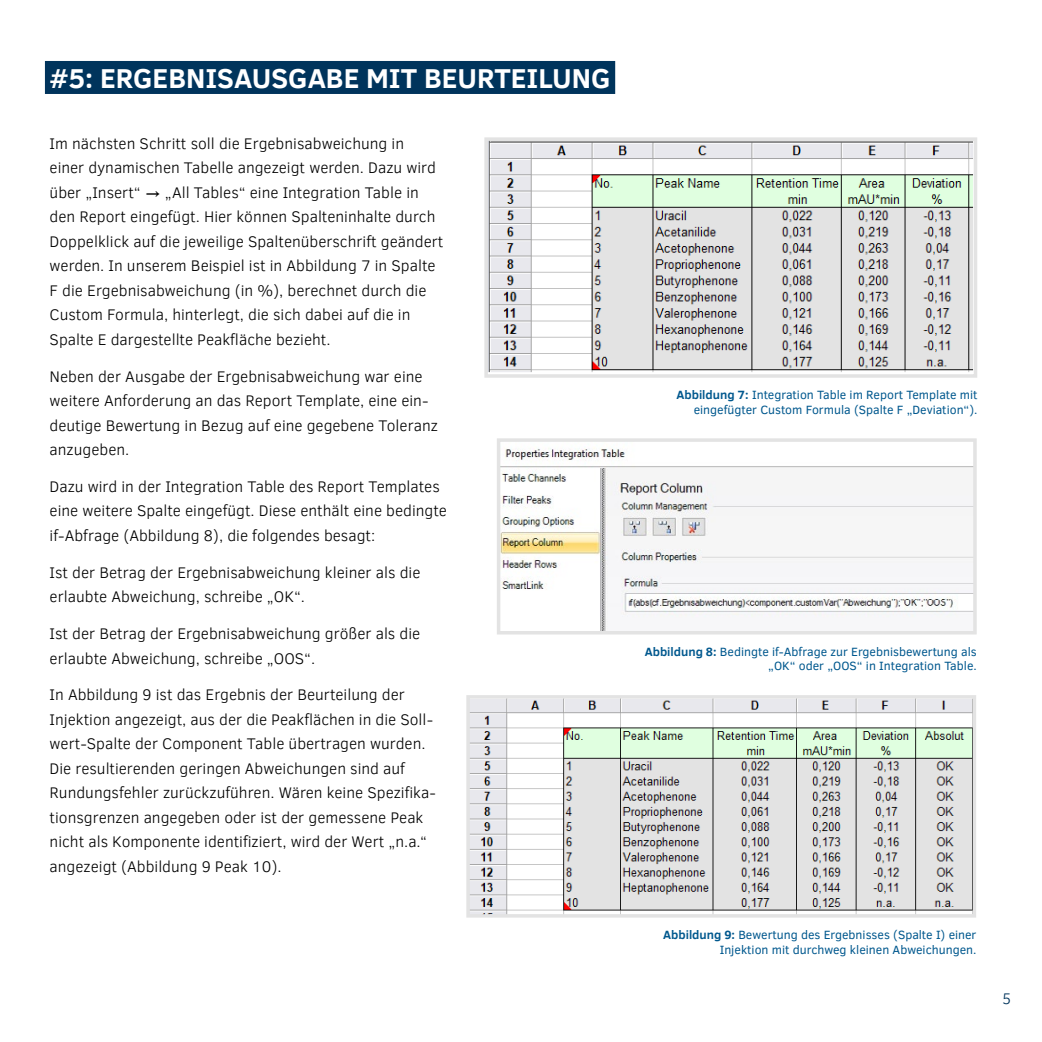
<style>
.page{position:relative;width:1042px;height:1042px;background:#fff}
.page>*{position:absolute;margin:0;border:0;box-sizing:border-box;transform-origin:0 0}
.t1{font:700 28px "Clear Sans";color:#fff}
.t2{font:300 15.75px/24.5px "Clear Sans";color:#000}
.t3{font:300 15.75px "Clear Sans";color:#00345c}
.t4{font:12.25px/14.7px "Clear Sans";color:#00588e;text-align:right}
.s1{font-weight:700}
</style>
<div class="page">
<svg style="left:484px;top:137px;width:493px;height:241px"></svg>
<svg style="left:497px;top:438px;width:480px;height:197px"></svg>
<svg style="left:466px;top:695px;width:510px;height:223px;background:#d7d9d8"></svg>
<div style="left:45px;top:61px;width:570px;height:33px;background:#00345c"></div>
<h1 class="t1" style="left:50px;top:57px;width:562px">#5: ERGEBNISAUSGABE MIT BEURTEILUNG</h1>
<p class="t2" style="left:50px;top:131px;width:395px">Im nächsten Schritt soll die Ergebnisabweichung in<br>einer dynamischen Tabelle angezeigt werden. Dazu wird über „Insert“ → „All Tables“ eine Integration Table in den Report eingefügt. Hier können Spalteninhalte durch Doppelklick auf die jeweilige Spaltenüberschrift geändert werden. In unserem Beispiel ist in Abbildung 7 in Spalte F die Ergebnisabweichung (in %), berechnet durch die Custom Formula, hinterlegt, die sich dabei auf die in Spalte E dargestellte Peakfläche bezieht.</p>
<p class="t2" style="left:50px;top:364px;width:390px">Neben der Ausgabe der Ergebnisabweichung war eine weitere Anforderung an das Report Template, eine ein&shy;deutige Bewertung in Bezug auf eine gegebene Toleranz anzugeben.</p>
<p class="t2" style="left:50px;top:474px;width:399px">Dazu wird in der Integration Table des Report Templates eine weitere Spalte eingefügt. Diese enthält eine bedingte if-Abfrage (Abbildung 8), die folgendes besagt:</p>
<p class="t2" style="left:50px;top:560px;width:372px">Ist der Betrag der Ergebnisabweichung kleiner als die erlaubte Abweichung, schreibe „OK“.</p>
<p class="t2" style="left:50px;top:621px;width:372px">Ist der Betrag der Ergebnisabweichung größer als die erlaubte Abweichung, schreibe „OOS“.</p>
<p class="t2" style="left:50px;top:682px;width:388px">In Abbildung 9 ist das Ergebnis der Beurteilung der Injektion angezeigt, aus der die Peakflächen in die Soll&shy;wert-Spalte der Component Table übertragen wurden.<br>Die resultierenden geringen Abweichungen sind auf Rundungsfehler zurückzuführen. Wären keine Spezifika&shy;tionsgrenzen angegeben oder ist der gemessene Peak nicht als Komponente identifiziert, wird der Wert „n.a.“ angezeigt (Abbildung 9 Peak 10).</p>
<p class="t4" style="left:676px;top:387px;width:302px"><span class="s1">Abbildung 7:</span> Integration Table im Report Template mit eingefügter Custom Formula (Spalte F „Deviation“).</p>
<p class="t4" style="left:645px;top:644px;width:334px"><span class="s1">Abbildung 8:</span> Bedingte if-Abfrage zur Ergebnisbewertung als „OK“ oder „OOS“ in Integration Table.</p>
<p class="t4" style="left:663px;top:927px;width:315px"><span class="s1">Abbildung 9:</span> Bewertung des Ergebnisses (Spalte I) einer<br>Injektion mit durchweg kleinen Abweichungen.</p>
<p class="t3" style="left:1002px;top:988px;width:11px">5</p>
</div>
